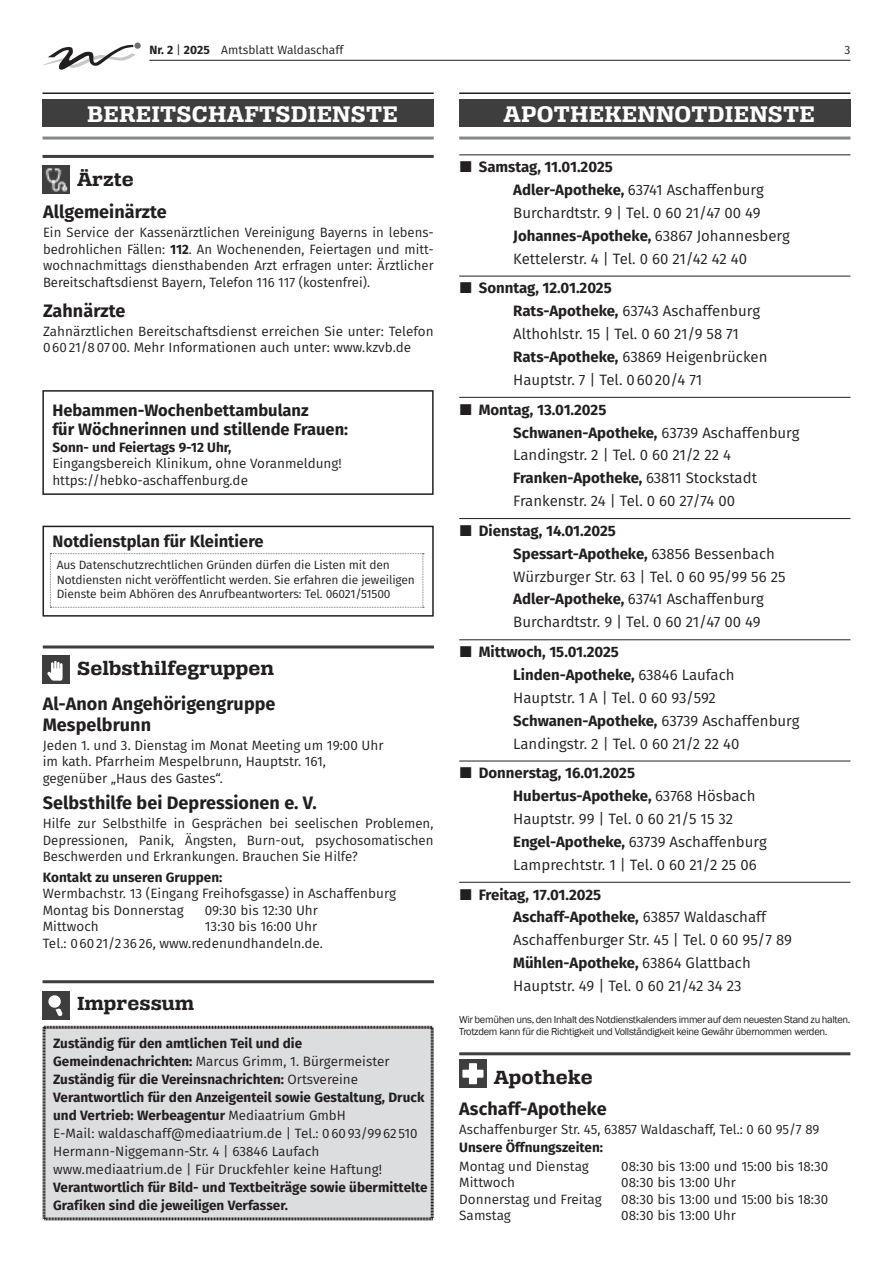
<style>
.page{position:relative;width:893px;height:1263px;background:#fff}
.page>*{position:absolute;margin:0;border:0;box-sizing:border-box;transform-origin:0 0}
.t1{font:24px "Alianza Slab 700";letter-spacing:.01em;color:#fff;scale:1.07 1}
.t2{font:20.25px "Alianza Slab 700";color:#231f20;scale:1.11 1}
.t3{font:700 18px/21px "Fira Sans";letter-spacing:.005em;color:#231f20}
.t4{font:700 16.5px/19.8px "Fira Sans";color:#231f20}
.t5{font:15px/22.8px "Fira Sans";color:#231f20}
.t6{font:13.5px/16.5px "Fira Sans";letter-spacing:.005em;color:#231f20}
.t7{font:700 13.5px/18px "Fira Sans";letter-spacing:.005em;color:#231f20}
.t8{font:12px/14.4px "Fira Sans";letter-spacing:-.01em;color:#231f20}
.t9{font:10.5px/12px "Franklin Gothic";letter-spacing:-.03em;color:#231f20}
.s1{font-weight:700}
</style>
<div class="page">
<hr style="left:149px;top:60px;width:701px;height:1px;background:#231f20">
<div style="left:134px;top:43px;width:7px;height:6px;background:#6c6d70;border-radius:50%"></div>
<svg style="left:43px;top:45px;width:93px;height:25px"></svg>
<div style="left:43px;top:100px;width:391px;height:27px;background:#3e3e3f"></div>
<hr style="left:43px;top:92px;width:391px;height:2px;background:#231f20">
<hr style="left:43px;top:137px;width:391px;height:3px;background:#848689">
<div style="left:459px;top:100px;width:391px;height:27px;background:#3e3e3f"></div>
<hr style="left:459px;top:92px;width:391px;height:2px;background:#231f20">
<hr style="left:459px;top:137px;width:391px;height:3px;background:#848689">
<div style="left:43px;top:656px;width:27px;height:28px;background:#3e3e3f"></div>
<svg style="left:47px;top:661px;width:16px;height:20px"></svg>
<hr style="left:43px;top:645px;width:391px;height:3px;background:#3e3e3f">
<div style="left:43px;top:165px;width:27px;height:29px;background:#3e3e3f"></div>
<img style="left:45px;top:168px;width:23px;height:24px">
<hr style="left:43px;top:155px;width:391px;height:3px;background:#3e3e3f">
<div style="left:459px;top:1059px;width:28px;height:29px;background:#3e3e3f"></div>
<svg style="left:462px;top:1063px;width:21px;height:21px"></svg>
<hr style="left:459px;top:1052px;width:391px;height:3px;background:#3e3e3f">
<div style="left:42px;top:390px;width:392px;height:105px;border:2px solid #231f20"></div>
<hr style="left:459px;top:155px;width:391px;height:1px;background:#231f20">
<hr style="left:459px;top:276px;width:391px;height:1px;background:#231f20">
<hr style="left:459px;top:397px;width:391px;height:1px;background:#231f20">
<hr style="left:459px;top:518px;width:391px;height:1px;background:#231f20">
<hr style="left:459px;top:639px;width:391px;height:1px;background:#231f20">
<hr style="left:459px;top:761px;width:391px;height:1px;background:#231f20">
<hr style="left:459px;top:882px;width:391px;height:1px;background:#231f20">
<div style="left:43px;top:526px;width:391px;height:91px;border:2px solid #231f20"></div>
<svg style="left:50px;top:553px;width:374px;height:55px"></svg>
<div style="left:42px;top:1025px;width:392px;height:196px;background:#dcdddf"></div>
<div style="left:43px;top:991px;width:27px;height:29px;background:#3e3e3f"></div>
<svg style="left:48px;top:995px;width:14px;height:21px"></svg>
<hr style="left:43px;top:980px;width:391px;height:3px;background:#3e3e3f">
<p class="t8" style="left:149px;top:42px;width:196px"><span class="s1">Nr. 2</span> | <span class="s1">2025</span> Amtsblatt Waldaschaff</p>
<p class="t8" style="left:844px;top:42px;width:7px">3</p>
<h1 class="t1" style="left:87px;top:101px;width:292px">BEREITSCHAFTSDIENSTE</h1>
<h1 class="t1" style="left:503px;top:101px;width:293px">APOTHEKENNOTDIENSTE</h1>
<h2 class="t2" style="left:77px;top:168px;width:53px">Ärzte</h2>
<h3 class="t3" style="left:43px;top:200px;width:125px">Allgemeinärzte</h3>
<p class="t6" style="left:43px;top:224px;width:392px;text-align:justify">Ein Service der Kassenärztlichen Vereinigung Bayerns in lebens&shy;bedrohlichen Fällen: <span class="s1">112</span>. An Wochenenden, Feiertagen und mitt&shy;wochnachmittags diensthabenden Arzt erfragen unter: Ärztlicher Bereitschaftsdienst Bayern, Telefon 116 117 (kostenfrei).</p>
<h3 class="t3" style="left:43px;top:299px;width:84px">Zahnärzte</h3>
<p class="t6" style="left:43px;top:323px;width:392px">Zahnärztlichen Bereitschaftsdienst erreichen Sie unter: Telefon<br>06021/80700. Mehr Informationen auch unter: www.kzvb.de</p>
<p class="t4" style="left:52px;top:399px;width:297px">Hebammen-Wochenbettambulanz<br>für Wöchnerinnen und stillende Frauen:</p>
<p class="t7" style="left:52px;top:437px;width:180px">Sonn- und Feiertags 9-12 Uhr,</p>
<p class="t6" style="left:52px;top:455px;width:291px">Eingangsbereich Klinikum, ohne Voranmeldung! https://hebko-aschaffenburg.de</p>
<p class="t4" style="left:53px;top:530px;width:213px">Notdienstplan für Kleintiere</p>
<p class="t8" style="left:57px;top:557px;width:360px">Aus Datenschutzrechtlichen Gründen dürfen die Listen mit den<br>Notdiensten nicht veröffentlicht werden. Sie erfahren die jeweiligen<br>Dienste beim Abhören des Anrufbeantworters: Tel. 06021/51500</p>
<h2 class="t2" style="left:77px;top:657px;width:179px">Selbsthilfegruppen</h2>
<h3 class="t3" style="left:43px;top:692px;width:234px">Al-Anon Angehörigengruppe<br>Mespelbrunn</h3>
<p class="t6" style="left:43px;top:737px;width:342px">Jeden 1. und 3. Dienstag im Monat Meeting um 19:00 Uhr im kath. Pfarrheim Mespelbrunn, Hauptstr. 161, gegenüber „Haus des Gastes“.</p>
<h3 class="t3" style="left:43px;top:791px;width:275px">Selbsthilfe bei Depressionen e. V.</h3>
<p class="t6" style="left:43px;top:815px;width:392px;text-align:justify">Hilfe zur Selbsthilfe in Gesprächen bei seelischen Problemen, Depressionen, Panik, Ängsten, Burn-out, psychosomatischen Beschwerden und Erkrankungen. Brauchen Sie Hilfe?</p>
<p class="t7" style="left:43px;top:867px;width:181px">Kontakt zu unseren Gruppen:</p>
<p class="t6" style="left:43px;top:885px;width:355px">Wermbachstr. 13 (Eingang Freihofsgasse) in Aschaffenburg<br>Montag bis Donnerstag</p>
<p class="t6" style="left:205px;top:901px;width:115px">09:30 bis 12:30 Uhr</p>
<p class="t6" style="left:43px;top:918px;width:282px;text-indent:162px">13:30 bis 16:00 Uhr<br>Tel.: 06021/2 3626, www.redenundhandeln.de.</p>
<p class="t6" style="left:43px;top:918px;width:57px">Mittwoch</p>
<h2 class="t2" style="left:77px;top:992px;width:107px">Impressum</h2>
<p class="t6" style="left:53px;top:1034px;width:373px;line-height:18px"><span class="s1">Zuständig für den amtlichen Teil und die Gemeindenachrichten:</span> Marcus Grimm, 1. Bürgermeister <span class="s1">Zuständig für die Vereinsnachrichten:</span> Ortsvereine <span class="s1">Verantwortlich für den Anzeigenteil sowie Gestaltung, Druck und Vertrieb: Werbeagentur</span> Mediaatrium GmbH<br>E-Mail: waldaschaff@mediaatrium.de | Tel.: 06093/9962 510<br>Hermann-Niggemann-Str. 4 | 63846 Laufach www.mediaatrium.de | Für Druckfehler keine Haftung!</p>
<p class="t7" style="left:53px;top:1177px;width:376px">Verantwortlich für Bild- und Textbeiträge sowie übermittelte<br>Grafiken sind die jeweiligen Verfasser.</p>
<p class="t5" style="left:513px;top:155px;width:278px;text-indent:-34px"><span class="s1">Samstag, 11.01.2025<br>Adler-Apotheke,</span> 63741 Aschaffenburg Burchardtstr. 9 | Tel. 0 60 21/47 00 49<br><span class="s1">Johannes-Apotheke,</span> 63867 Johannesberg Kettelerstr. 4 | Tel. 0 60 21/42 42 40</p>
<p class="t5" style="left:513px;top:276px;width:256px;text-indent:-34px"><span class="s1">Sonntag, 12.01.2025<br>Rats-Apotheke,</span> 63743 Aschaffenburg<br>Althohlstr. 15 | Tel. 0 60 21/9 58 71<br><span class="s1">Rats-Apotheke,</span> 63869 Heigenbrücken<br>Hauptstr. 7 | Tel. 06020/4 71</p>
<p class="t5" style="left:513px;top:398px;width:288px;text-indent:-34px"><span class="s1">Montag, 13.01.2025<br>Schwanen-Apotheke,</span> 63739 Aschaffenburg Landingstr. 2 | Tel. 0 60 21/2 22 4<br><span class="s1">Franken-Apotheke,</span> 63811 Stockstadt Frankenstr. 24 | Tel. 0 60 27/74 00</p>
<p class="t5" style="left:513px;top:519px;width:274px;text-indent:-34px"><span class="s1">Dienstag, 14.01.2025<br>Spessart-Apotheke,</span> 63856 Bessenbach Würzburger Str. 63 | Tel. 0 60 95/99 56 25<br><span class="s1">Adler-Apotheke,</span> 63741 Aschaffenburg Burchardtstr. 9 | Tel. 0 60 21/47 00 49</p>
<p class="t5" style="left:513px;top:640px;width:288px;text-indent:-34px"><span class="s1">Mittwoch, 15.01.2025<br>Linden-Apotheke,</span> 63846 Laufach<br>Hauptstr. 1 A | Tel. 0 60 93/592<br><span class="s1">Schwanen-Apotheke,</span> 63739 Aschaffenburg<br>Landingstr. 2 | Tel. 0 60 21/2 22 40</p>
<p class="t5" style="left:513px;top:761px;width:255px;text-indent:-34px"><span class="s1">Donnerstag, 16.01.2025<br>Hubertus-Apotheke,</span> 63768 Hösbach Hauptstr. 99 | Tel. 0 60 21/5 15 32<br><span class="s1">Engel-Apotheke,</span> 63739 Aschaffenburg Lamprechtstr. 1 | Tel. 0 60 21/2 25 06</p>
<p class="t5" style="left:513px;top:883px;width:280px;text-indent:-34px"><span class="s1">Freitag, 17.01.2025<br>Aschaff-Apotheke,</span> 63857 Waldaschaff Aschaffenburger Str. 45 | Tel. 0 60 95/7 89<br><span class="s1">Mühlen-Apotheke,</span> 63864 Glattbach Hauptstr. 49 | Tel. 0 60 21/42 34 23</p>
<p class="t9" style="left:459px;top:1013px;width:393px">Wir bemühen uns, den Inhalt des Notdienstkalenders immer auf dem neuesten Stand zu halten.<br>Trotzdem kann für die Richtigkeit und Vollständigkeit keine Gewähr übernommen werden.</p>
<h2 class="t2" style="left:494px;top:1065px;width:91px">Apotheke</h2>
<h3 class="t3" style="left:459px;top:1097px;width:149px">Aschaff-Apotheke</h3>
<p class="t6" style="left:459px;top:1120px;width:362px">Aschaffenburger Str. 45, 63857 Waldaschaff, Tel.: 0 60 95/7 89</p>
<p class="t7" style="left:459px;top:1138px;width:145px">Unsere Öffnungszeiten:</p>
<p class="t6" style="left:459px;top:1158px;width:131px">Montag und Dienstag</p>
<p class="t6" style="left:621px;top:1158px;width:209px">08:30 bis 13:00 und 15:00 bis 18:30</p>
<p class="t6" style="left:459px;top:1174px;width:57px">Mittwoch</p>
<p class="t6" style="left:621px;top:1174px;width:116px">08:30 bis 13:00 Uhr</p>
<p class="t6" style="left:459px;top:1191px;width:144px">Donnerstag und Freitag</p>
<p class="t6" style="left:621px;top:1191px;width:209px">08:30 bis 13:00 und 15:00 bis 18:30</p>
<p class="t6" style="left:459px;top:1207px;width:53px">Samstag</p>
<p class="t6" style="left:621px;top:1207px;width:116px">08:30 bis 13:00 Uhr</p>
</div>
